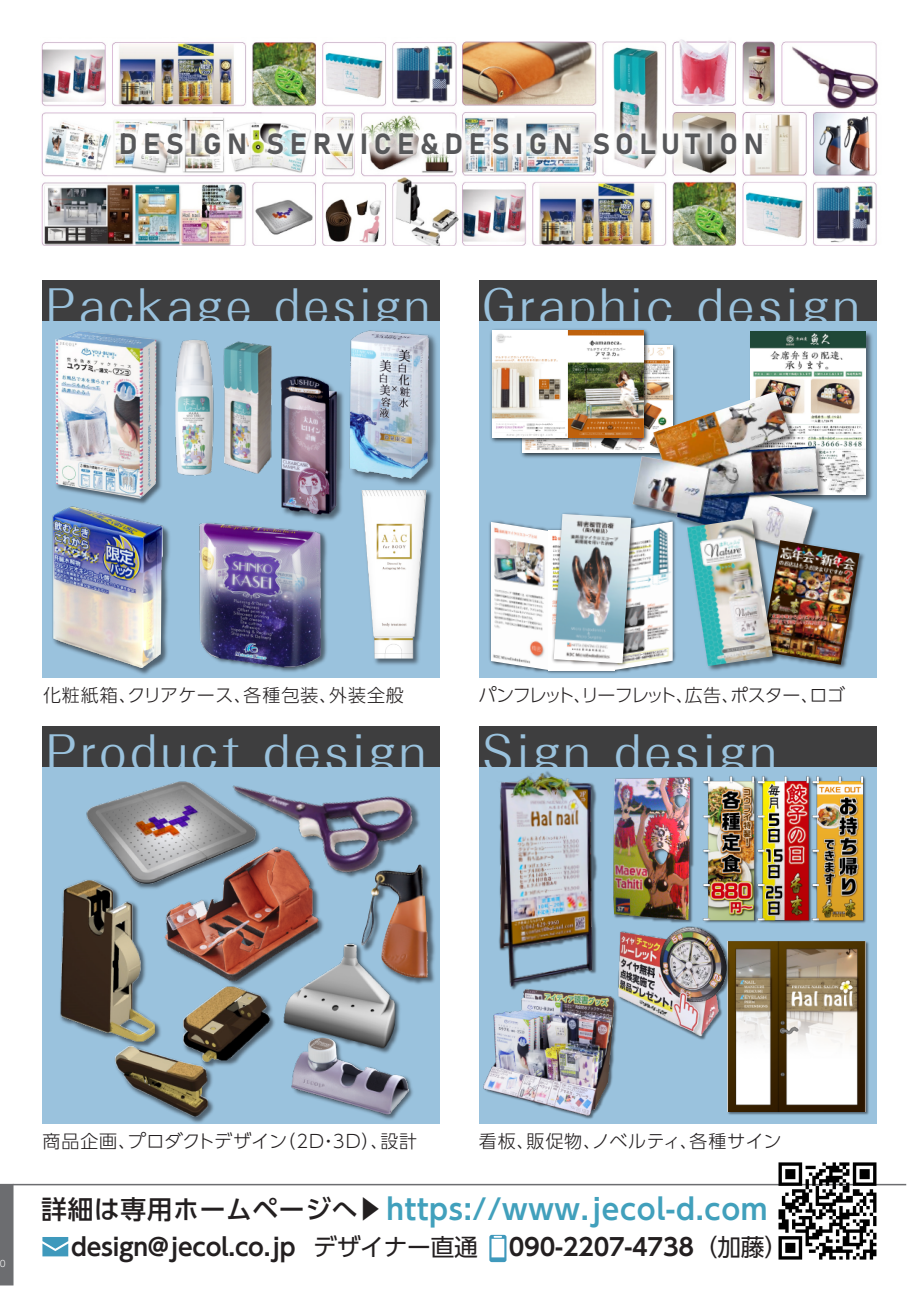
<style>
.page{position:relative;width:919px;height:1289px;background:#fff}
.page>*{position:absolute;margin:0;border:0;box-sizing:border-box;transform-origin:0 0}
.t1{font:45.75px "P Folk Pro N";letter-spacing:.075em;color:#9ac2dd}
.t2{font:45.75px "P Folk Pro N";letter-spacing:.075em;color:#9ac2dd;scale:1.06 1}
.t3{font:28.8px "Bahnschrift";letter-spacing:.19em;color:#57585a}
.t4{font:700 28.35px "UD Shin Go Pro De";letter-spacing:.025em;color:#41a0bc}
.t5{font:500 25.8px "UD Shin Go Pro";letter-spacing:.025em;color:#231f20}
.t6{font:700 23.7px "UD Shin Go Pro De";letter-spacing:-.01em;color:#231f20}
.t7{font:300 18px "UD Shin Go Pro";letter-spacing:-.075em;color:#231f20}
.t8{font:300 18px "UD Shin Go Pro";letter-spacing:.02em;color:#231f20}
.t9{font:300 18px "UD Shin Go Pro";letter-spacing:.05em;color:#231f20}
.t10{font:300 18px "UD Shin Go Pro";letter-spacing:.045em;color:#231f20}
.t11{font:300 9px "UD Shin Go Pro";color:#fff}
.s1{font-family:"UD Shin Go Pro";font-weight:400}
</style>
<div class="page">
<svg style="left:0;top:1183px;width:14px;height:102px"></svg>
<hr style="left:13px;top:1183px;width:893px;height:2px;background:#6c6d70">
<img style="left:41px;top:39px;width:838px;height:206px">
<div style="left:43px;top:320px;width:397px;height:357px;background:#9ac2dd"></div>
<div style="left:43px;top:280px;width:397px;height:40px;background:#3e3e3f"></div>
<img style="left:374px;top:490px;width:59px;height:175px">
<img style="left:361px;top:490px;width:65px;height:168px">
<div style="left:478px;top:320px;width:398px;height:357px;background:#9ac2dd"></div>
<div style="left:478px;top:280px;width:398px;height:40px;background:#3e3e3f"></div>
<div style="left:43px;top:766px;width:397px;height:357px;background:#9ac2dd"></div>
<div style="left:43px;top:726px;width:397px;height:40px;background:#3e3e3f"></div>
<div style="left:478px;top:766px;width:398px;height:357px;background:#9ac2dd"></div>
<div style="left:478px;top:726px;width:398px;height:40px;background:#3e3e3f"></div>
<img style="left:521px;top:344px;width:156px;height:114px">
<img style="left:522px;top:345px;width:150px;height:107px">
<img style="left:827px;top:331px;width:45px;height:170px">
<img style="left:750px;top:331px;width:115px;height:164px">
<img style="left:156px;top:339px;width:6px;height:154px">
<img style="left:55px;top:331px;width:101px;height:168px">
<img style="left:629px;top:388px;width:198px;height:127px">
<img style="left:632px;top:391px;width:186px;height:147px">
<img style="left:781px;top:538px;width:84px;height:131px">
<img style="left:781px;top:540px;width:78px;height:124px">
<img style="left:684px;top:516px;width:97px;height:155px">
<img style="left:687px;top:518px;width:85px;height:148px">
<img style="left:490px;top:329px;width:161px;height:116px">
<img style="left:492px;top:330px;width:151px;height:107px">
<img style="left:489px;top:518px;width:189px;height:156px">
<img style="left:491px;top:522px;width:57px;height:148px">
<img style="left:548px;top:531px;width:66px;height:139px">
<img style="left:614px;top:521px;width:58px;height:149px">
<img style="left:550px;top:510px;width:88px;height:159px">
<img style="left:553px;top:514px;width:78px;height:149px">
<img style="left:199px;top:523px;width:128px;height:149px">
<img style="left:175px;top:339px;width:97px;height:137px">
<img style="left:349px;top:330px;width:88px;height:156px">
<img style="left:270px;top:368px;width:74px;height:153px">
<img style="left:43px;top:499px;width:131px;height:179px">
<img style="left:273px;top:766px;width:167px;height:112px">
<img style="left:78px;top:766px;width:195px;height:93px">
<img style="left:57px;top:1119px;width:220px;height:5px">
<img style="left:60px;top:859px;width:213px;height:260px">
<img style="left:164px;top:834px;width:155px;height:155px">
<img style="left:273px;top:890px;width:46px;height:137px">
<img style="left:276px;top:893px;width:124px;height:134px">
<img style="left:359px;top:862px;width:78px;height:125px">
<img style="left:396px;top:864px;width:23px;height:9px">
<img style="left:285px;top:1012px;width:127px;height:112px">
<img style="left:478px;top:742px;width:140px;height:243px">
<img style="left:702px;top:776px;width:164px;height:147px">
<img style="left:727px;top:941px;width:142px;height:174px">
<img style="left:727px;top:941px;width:138px;height:170px">
<img style="left:478px;top:985px;width:137px;height:133px">
<img style="left:592px;top:921px;width:141px;height:119px">
<img style="left:606px;top:771px;width:89px;height:158px">
<img style="left:109px;top:121px;width:664px;height:48px">
<img style="left:113px;top:124px;width:656px;height:43px">
<img style="left:773px;top:1162px;width:109px;height:98px">
<svg style="left:42px;top:1237px;width:26px;height:19px"></svg>
<svg style="left:489px;top:1234px;width:17px;height:27px"></svg>
<p class="t3" style="left:119px;top:122px;width:646px">DESIGN SERVICE&amp;DESIGN SOLUTION</p>
<h1 class="t1" style="left:46px;top:268px;width:814px">Package design Graphic design</h1>
<p class="t9" style="left:43px;top:680px;width:362px">化粧紙箱、クリアケース、各種包装、外装全般</p>
<p class="t7" style="left:478px;top:681px;width:367px">パンフレット、リーフレット、広告、ポスター、ロゴ</p>
<h1 class="t2" style="left:46px;top:714px;width:690px">Product design Sign design</h1>
<p class="t11" style="left:-1px;top:1255px;width:7px">0</p>
<p class="t8" style="left:43px;top:1126px;width:376px">商品企画、プロダクトデザイン（2D・3D）、設計</p>
<p class="t10" style="left:478px;top:1126px;width:304px">看板、販促物、ノベルティ、各種サイン</p>
<p class="t5" style="left:41px;top:1188px;width:318px">詳細は専用ホームページへ</p>
<p class="t5" style="left:391px;top:1195px;width:27px;rotate:90deg">▲</p>
<p class="t4" style="left:386px;top:1186px;width:382px">https://www.jecol-d.com</p>
<p class="t6" style="left:71px;top:1227px;width:226px">design@jecol.co.jp</p>
<p class="t6" style="left:313px;top:1227px;width:476px"><span class="s1">デザイナー直通 　</span>090-2207-4738<span class="s1">（加藤）</span></p>
</div>
